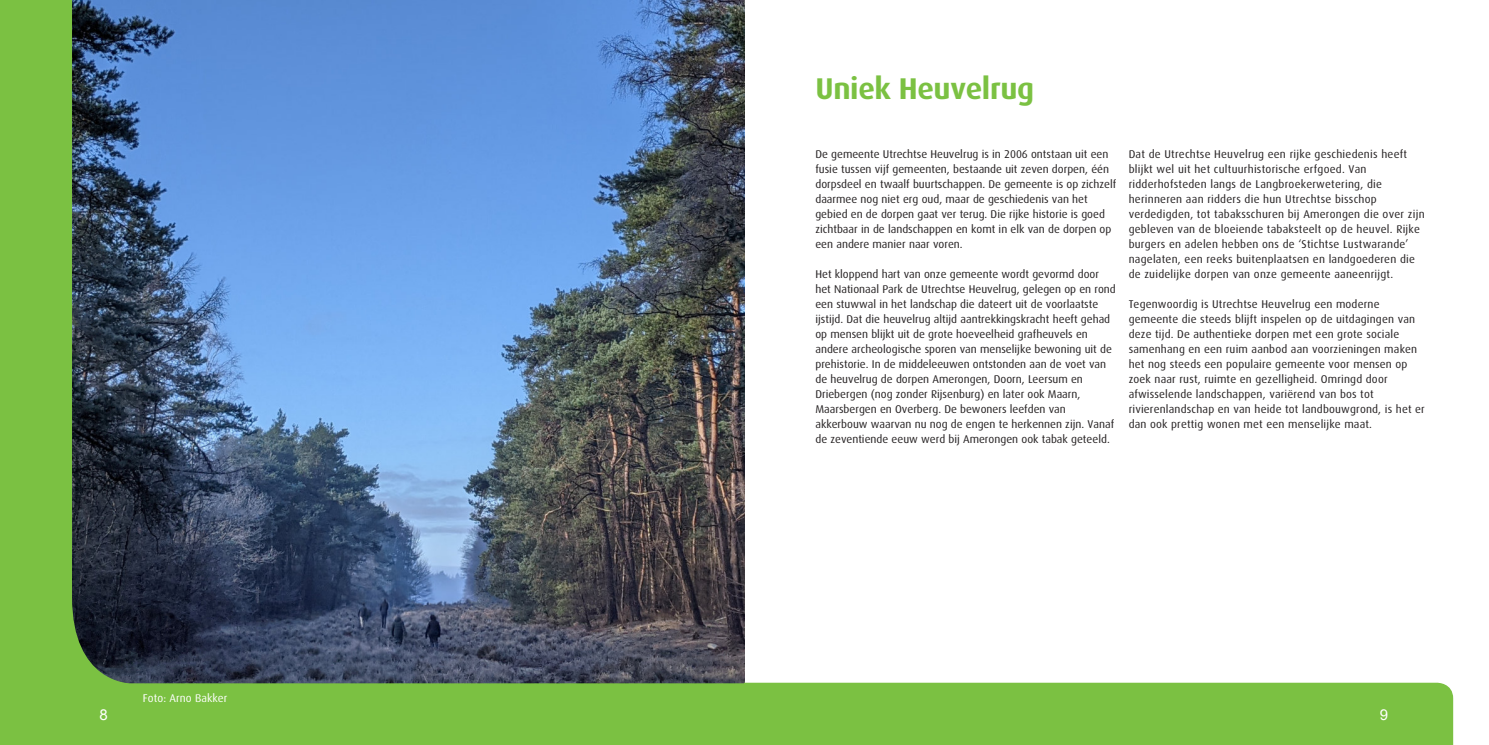
<style>
.page{position:relative;width:1489px;height:745px;background:#fff}
.page>*{position:absolute;margin:0;border:0;box-sizing:border-box;transform-origin:0 0}
.t1{font:700 30px "Dax";letter-spacing:-.01em;color:#7bc142}
.t2{font:15px "Arial";color:#fff}
.t3{font:11.25px/15px "Dax";color:#231f20}
.t4{font:11.25px/15px "Dax";letter-spacing:.02em;color:#231f20}
.t5{font:11.25px "Dax";letter-spacing:.005em;color:#fff}
</style>
<div class="page">
<div style="left:0;top:0;width:744px;height:744px;background:#7bc142"></div>
<img style="left:72px;top:0;width:672px;height:683px">
<div style="left:744px;top:682px;width:708px;height:62px;background:#7bc142"></div>
<h2 class="t2" style="left:99px;top:708px;width:10px">8</h2>
<p class="t5" style="left:143px;top:692px;width:86px">Foto: Arno Bakker</p>
<h1 class="t1" style="left:815px;top:75px;width:220px">Uniek Heuvelrug</h1>
<p class="t3" style="left:815px;top:147px;width:302px">De gemeente Utrechtse Heuvelrug is in 2006 ontstaan uit een fusie tussen vijf gemeenten, bestaande uit zeven dorpen, één dorpsdeel en twaalf buurtschappen. De gemeente is op zichzelf daarmee nog niet erg oud, maar de geschiedenis van het gebied en de dorpen gaat ver terug. Die rijke historie is goed zichtbaar in de landschappen en komt in elk van de dorpen op een andere manier naar voren.</p>
<p class="t3" style="left:815px;top:267px;width:302px">Het kloppend hart van onze gemeente wordt gevormd door het Nationaal Park de Utrechtse Heuvelrug, gelegen op en rond een stuwwal in het landschap die dateert uit de voorlaatste ijstijd. Dat die heuvelrug altijd aantrekkingskracht heeft gehad op mensen blijkt uit de grote hoeveelheid grafheuvels en andere archeologische sporen van menselijke bewoning uit de prehistorie. In de middeleeuwen ontstonden aan de voet van de heuvelrug de dorpen Amerongen, Doorn, Leersum en Driebergen (nog zonder Rijsenburg) en later ook Maarn, Maarsbergen en Overberg. De bewoners leefden van akkerbouw waarvan nu nog de engen te herkennen zijn. Vanaf de zeventiende eeuw werd bij Amerongen ook tabak geteeld.</p>
<p class="t4" style="left:1128px;top:147px;width:297px">Dat de Utrechtse Heuvelrug een rijke geschiedenis heeft blijkt wel uit het cultuurhistorische erfgoed. Van ridderhofsteden langs de Langbroekerwetering, die herinneren aan ridders die hun Utrechtse bisschop verdedigden, tot tabaksschuren bij Amerongen die over zijn gebleven van de bloeiende tabaksteelt op de heuvel. Rijke burgers en adelen hebben ons de ‘Stichtse Lustwarande’ nagelaten, een reeks buitenplaatsen en landgoederen die de zuidelijke dorpen van onze gemeente aaneenrijgt.</p>
<p class="t3" style="left:1128px;top:297px;width:298px">Tegenwoordig is Utrechtse Heuvelrug een moderne gemeente die steeds blijft inspelen op de uitdagingen van deze tijd. De authentieke dorpen met een grote sociale samenhang en een ruim aanbod aan voorzieningen maken het nog steeds een populaire gemeente voor mensen op zoek naar rust, ruimte en gezelligheid. Omringd door afwisselende landschappen, variërend van bos tot rivierenlandschap en van heide tot landbouwgrond, is het er dan ook prettig wonen met een menselijke maat.</p>
<h2 class="t2" style="left:1379px;top:708px;width:10px">9</h2>
</div>
